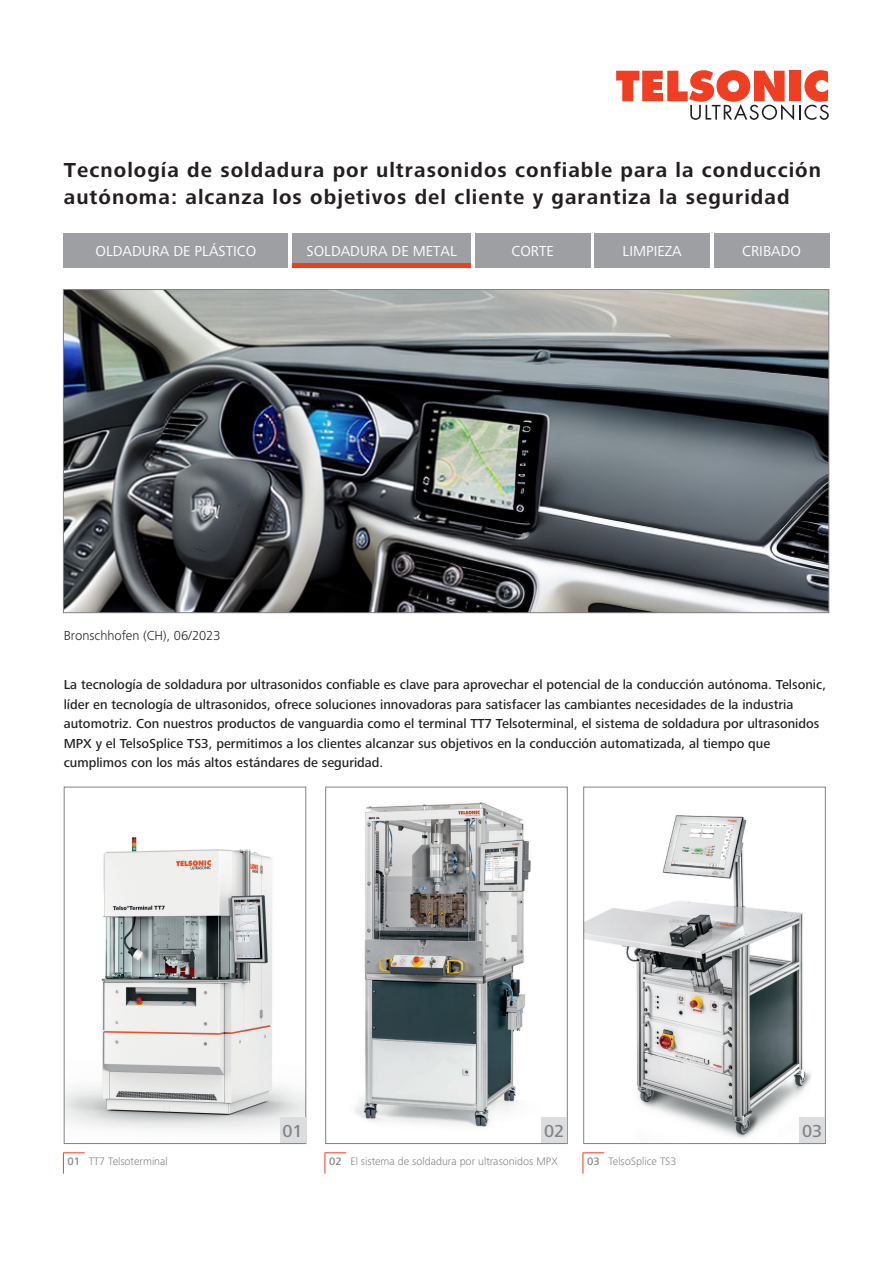
<style>
.page{position:relative;width:893px;height:1263px;background:#fff}
.page>*{position:absolute;margin:0;border:0;box-sizing:border-box;transform-origin:0 0}
.Haupttitel{font:700 21px/27px "Frutiger Next Pro";letter-spacing:.05em;color:#231f20}
.t1{font:500 18px "Frutiger Next Pro";color:#808285}
.Portfoliotitel{font:15px "Frutiger Next Pro";color:#fff}
.t2{font:500 13.5px/19.5px "Frutiger Next Pro";color:#231f20}
.Lauftext_9_13pt{font:300 13.5px "Frutiger Next Pro";color:#231f20}
.Legende_7_5_9pt{font:300 11.25px "Frutiger Next Pro";color:#808285}
.Legende_7_5_9pt__med{font:500 11.25px "Frutiger Next Pro";color:#808285}
</style>
<div class="page">
<div style="left:64px;top:234px;width:224px;height:34px;background:#9d9fa2"></div>
<div style="left:292px;top:234px;width:179px;height:34px;background:#9d9fa2"></div>
<div style="left:475px;top:234px;width:115px;height:34px;background:#9d9fa2"></div>
<div style="left:595px;top:234px;width:115px;height:34px;background:#9d9fa2"></div>
<div style="left:714px;top:234px;width:115px;height:34px;background:#9d9fa2"></div>
<svg style="left:63px;top:1152px;width:22px;height:22px"></svg>
<svg style="left:583px;top:1152px;width:21px;height:22px"></svg>
<svg style="left:325px;top:1152px;width:21px;height:22px"></svg>
<svg style="left:616px;top:70px;width:213px;height:50px"></svg>
<svg style="left:63px;top:289px;width:767px;height:324px"></svg>
<img style="left:66px;top:837px;width:238px;height:294px">
<div style="left:64px;top:787px;width:242px;height:357px;border:1px solid #808285"></div>
<div style="left:280px;top:1118px;width:25px;height:25px;background:#dcdddf"></div>
<img style="left:585px;top:815px;width:226px;height:323px">
<div style="left:583px;top:787px;width:243px;height:357px;border:1px solid #808285"></div>
<div style="left:799px;top:1118px;width:26px;height:25px;background:#dcdddf"></div>
<img style="left:354px;top:802px;width:177px;height:325px">
<div style="left:325px;top:787px;width:243px;height:357px;border:1px solid #808285"></div>
<div style="left:541px;top:1118px;width:26px;height:25px;background:#dcdddf"></div>
<hr style="left:292px;top:264px;width:179px;height:4px;background:#ef3e22">
<p class="Haupttitel" style="left:64px;top:156px;width:759px">Tecnología de soldadura por ultrasonidos confiable para la conducción autónoma: alcanza los objetivos del cliente y garantiza la seguridad</p>
<p class="Portfoliotitel" style="left:96px;top:243px;width:162px">OLDADURA DE PLÁSTICO</p>
<p class="Portfoliotitel" style="left:306px;top:243px;width:152px">SOLDADURA DE METAL</p>
<p class="Portfoliotitel" style="left:512px;top:243px;width:44px">CORTE</p>
<p class="Portfoliotitel" style="left:623px;top:243px;width:61px">LIMPIEZA</p>
<p class="Portfoliotitel" style="left:742px;top:243px;width:60px">CRIBADO</p>
<p class="Lauftext_9_13pt" style="left:64px;top:628px;width:158px">Bronschhofen (CH), 06/2023</p>
<p class="t2" style="left:64px;top:675px;width:764px">La tecnología de soldadura por ultrasonidos confiable es clave para aprovechar el potencial de la conducción autónoma. Telsonic, líder en tecnología de ultrasonidos, ofrece soluciones innovadoras para satisfacer las cambiantes necesidades de la industria automotriz. Con nuestros productos de vanguardia como el terminal TT7 Telsoterminal, el sistema de soldadura por ultrasonidos MPX y el TelsoSplice TS3, permitimos a los clientes alcanzar sus objetivos en la conducción automatizada, al tiempo que cumplimos con los más altos estándares de seguridad.</p>
<p class="Legende_7_5_9pt__med" style="left:68px;top:1155px;width:14px">01</p>
<p class="Legende_7_5_9pt" style="left:89px;top:1155px;width:81px">TT7 Telsoterminal</p>
<p class="t1" style="left:283px;top:1120px;width:22px">01</p>
<p class="t1" style="left:544px;top:1120px;width:22px">02</p>
<p class="t1" style="left:802px;top:1120px;width:22px">03</p>
<p class="Legende_7_5_9pt__med" style="left:329px;top:1155px;width:14px">02</p>
<p class="Legende_7_5_9pt" style="left:350px;top:1155px;width:209px">El sistema de soldadura por ultrasonidos MPX</p>
<p class="Legende_7_5_9pt__med" style="left:587px;top:1155px;width:14px">03</p>
<p class="Legende_7_5_9pt" style="left:608px;top:1155px;width:70px">TelsoSplice TS3</p>
</div>
